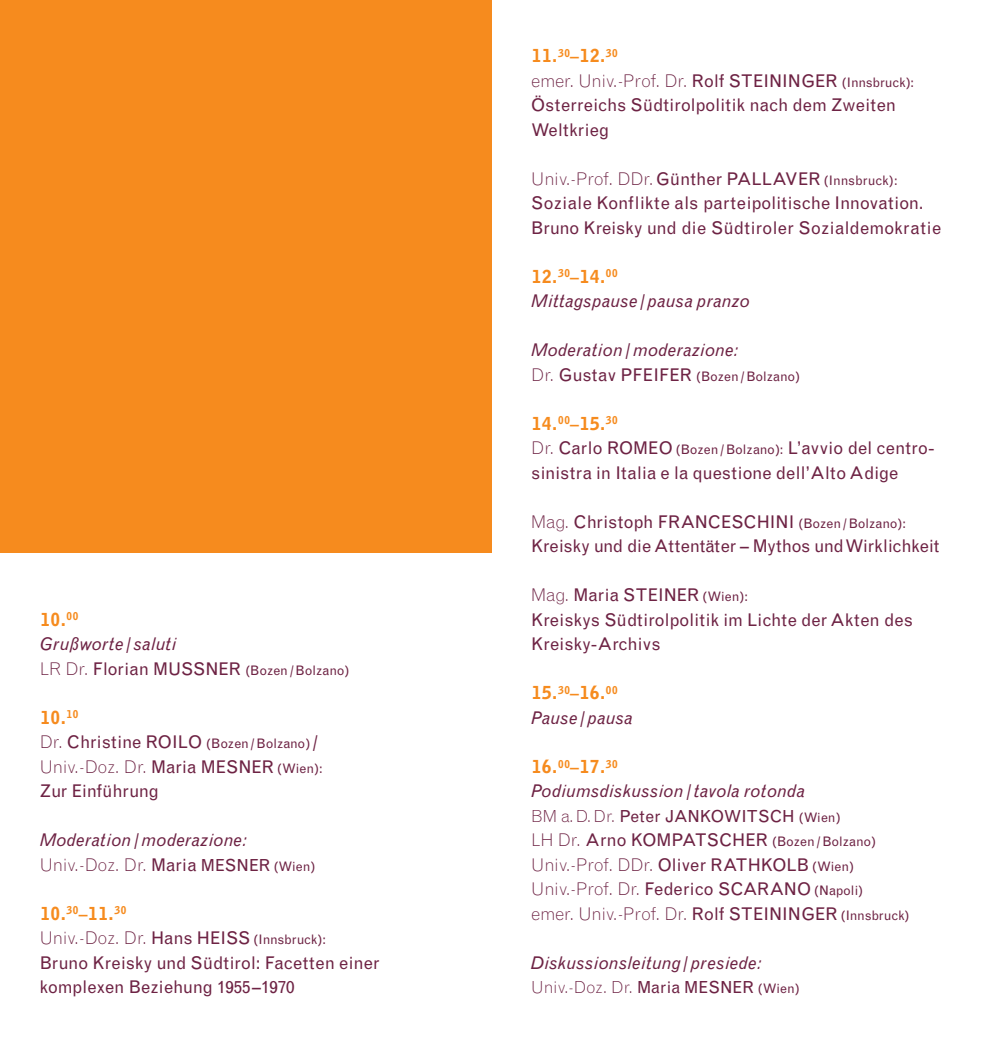
<style>
.page{position:relative;width:983px;height:1042px;background:#fff}
.page>*{position:absolute;margin:0;border:0;box-sizing:border-box;transform-origin:0 0}
.t1{font:17.5px/24.5px "Grotesque";color:#6e2344}
.t2{font:italic 17.5px/24.5px "Grotesque";letter-spacing:.01em;color:#6e2344}
.t3{font:16.62px "Grotesque";color:#6e2344}
.t4{font:300 16.62px "Grotesque";color:#6e2344}
.t5{font:13.12px "Grotesque";letter-spacing:-.005em;color:#6e2344}
.s1{font-weight:900;font-style:normal;color:#f68b1e}
.s2{font-weight:300;font-size:17.5px}
.s3{font-size:17.5px}
.s4{font-weight:900;color:#f68b1e}
.s5{font-weight:300}
.s6{font-size:13.12px}
.s7{font-weight:300;font-style:normal}
.s8{font-style:normal}
.s9{font-style:normal;font-size:16.62px}
.s10{font-style:normal;font-size:13.12px}
.s11{font-weight:400}
.s12{font-weight:400;font-size:13.12px}
</style>
<div class="page">
<div style="left:0;top:0;width:491px;height:552px;background:#f68b1e"></div>
<p class="t2" style="left:40px;top:609px;width:138px"><span class="s1">10.</span><sup>00<br></sup>Grußworte/saluti</p>
<p class="t5" style="left:40px;top:665px;width:311px"><span class="s2">LR Dr.</span> <span class="s3">Florian MUSSNER</span> (Bozen / Bolzano)</p>
<p class="t1" style="left:40px;top:707px;width:284px"><span class="s4">10.</span><sup>10<br></sup><span class="s5">Dr.</span> Christine ROILO <span class="s6">(Bozen / Bolzano)</span> /<br><span class="s5">Univ.-Doz. Dr.</span> Maria MESNER <span class="s6">(Wien):<br></span>Zur Einführung</p>
<p class="t2" style="left:40px;top:829px;width:277px">Moderation /moderazione:<br><span class="s7">Univ.-Doz. Dr.</span> <span class="s8">Maria</span> <span class="s9">MESNER</span> <span class="s10">(Wien)</span></p>
<p class="t1" style="left:40px;top:903px;width:341px"><span class="s4">10.</span><sup>30</sup><span class="s4">–11.</span><sup>30<br></sup><span class="s5">Univ.-Doz. Dr.</span> Hans HEISS <span class="s6">(Innsbruck):<br></span>Bruno Kreisky und Südtirol: Facetten einer komplexen Beziehung 1955–1970</p>
<p class="t1" style="left:531px;top:45px;width:384px"><span class="s4">11.</span><sup>30</sup><span class="s4">–12.</span><sup>30<br></sup><span class="s5">emer. Univ.-Prof. Dr.</span> Rolf STEININGER <span class="s6">(Innsbruck):<br></span>Österreichs Südtirolpolitik nach dem Zweiten<br>Weltkrieg</p>
<p class="t1" style="left:531px;top:168px;width:411px"><span class="s5">Univ.-Prof. DDr.</span>Günther PALLAVER <span class="s6">(Innsbruck):<br></span>Soziale Konflikte als partei politische Innovation.<br>Bruno Kreisky und die Südtiroler Sozialdemokratie</p>
<p class="t2" style="left:531px;top:266px;width:219px"><span class="s1">12.</span><sup>30</sup><span class="s1">–14.</span><sup>00<br></sup>Mittagspause / pausa pranzo</p>
<p class="t2" style="left:531px;top:339px;width:209px">Moderation /moderazione:</p>
<p class="t5" style="left:531px;top:371px;width:270px"><span class="s2">Dr.</span> <span class="s3">Gustav PFEIFER</span> (Bozen / Bolzano)</p>
<p class="t1" style="left:531px;top:413px;width:405px"><span class="s4">14.</span><sup>00</sup><span class="s4">–15.</span><sup>30<br></sup><span class="s5">Dr.</span> Carlo ROMEO <span class="s6">(Bozen / Bolzano):</span> L’avvio del centro&shy;sinistra in Italia e la questione dell’Alto Adige</p>
<p class="t1" style="left:531px;top:511px;width:410px"><span class="s5">Mag.</span> Christoph FRANCESCHINI <span class="s6">(Bozen / Bolzano):<br></span>Kreisky und die Attentäter – Mythos und Wirklichkeit</p>
<p class="t1" style="left:531px;top:584px;width:383px"><span class="s5">Mag.</span> Maria STEINER <span class="s6">(Wien):<br></span>Kreiskys Südtirolpolitik im Lichte der Akten des<br>Kreisky-Archivs</p>
<p class="t2" style="left:531px;top:682px;width:103px"><span class="s1">15.</span><sup>30</sup><span class="s1">–16.</span><sup>00<br></sup>Pause / pausa</p>
<p class="t2" style="left:531px;top:756px;width:275px"><span class="s1">16.</span><sup>00</sup><span class="s1">–17.</span><sup>30<br></sup>Podiumsdiskussion/tavola rotonda</p>
<p class="t3" style="left:531px;top:810px;width:311px"><span class="s5">BM a. D. Dr.</span> Peter JANKOWITSCH <span class="s6">(Wien)</span></p>
<p class="t1" style="left:531px;top:829px;width:380px"><span class="s5">LH Dr.</span> Arno KOMPATSCHER <span class="s6">(Bozen / Bolzano)<br></span><span class="s5">Univ.-Prof. DDr.</span> Oliver RATHKOLB <span class="s6">(Wien)<br></span><span class="s5">Univ.-Prof. Dr.</span> Federico SCARANO <span class="s6">(Napoli) </span><span class="s5">emer. Univ.-Prof. Dr.</span> Rolf STEININGER <span class="s6">(Innsbruck)</span></p>
<p class="t2" style="left:531px;top:952px;width:232px">Diskussionsleitung / presiede:</p>
<p class="t4" style="left:531px;top:981px;width:270px">Univ.-Doz. Dr. <span class="s11">Maria MESNER</span> <span class="s12">(Wien)</span></p>
</div>
